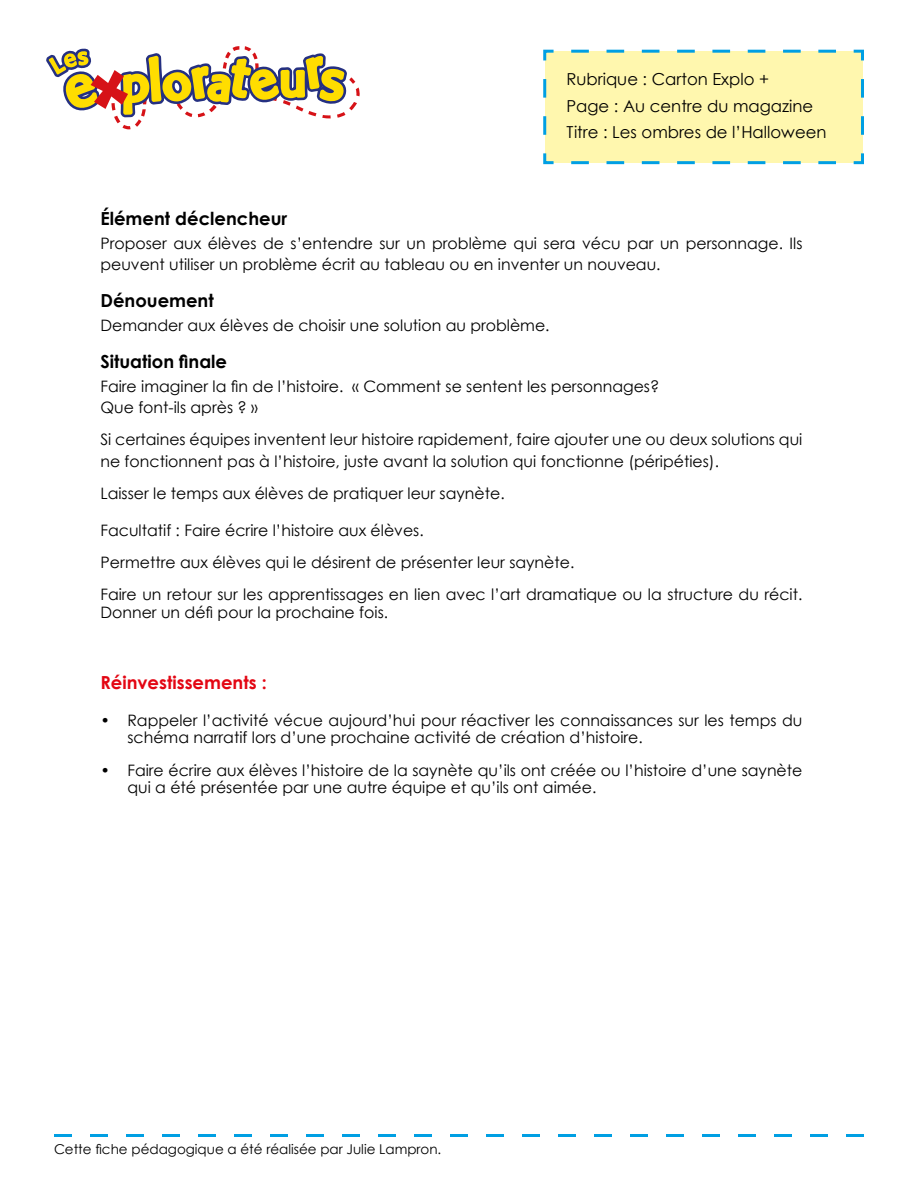
<style>
.page{position:relative;width:918px;height:1188px;background:#fff}
.page>*{position:absolute;margin:0;border:0;box-sizing:border-box;transform-origin:0 0}
.t1{font:700 18px "Century Gothic";color:#000}
.t2{font:700 18px "Century Gothic";color:#e30613}
.t3{font:16.5px/26.2px "Century Gothic";color:#000}
.t4{font:15.75px/21.6px "Century Gothic";color:#000}
.t5{font:13.5px "Century Gothic";color:#000}
</style>
<div class="page">
<svg style="left:46px;top:46px;width:314px;height:84px"></svg>
<svg style="left:54px;top:1134px;width:810px;height:3px"></svg>
<svg style="left:543px;top:49px;width:321px;height:116px;background:#f6f4b2"></svg>
<p class="t3" style="left:566px;top:66px;width:262px">Rubrique : Carton Explo +<br>Page : Au centre du magazine<br>Titre : Les ombres de l’Halloween</p>
<p class="t1" style="left:100px;top:207px;width:188px">Élément déclencheur</p>
<p class="t4" style="left:100px;top:232px;width:704px">Proposer aux élèves de s’entendre sur un problème qui sera vécu par un personnage. Ils peuvent utiliser un problème écrit au tableau ou en inventer un nouveau.</p>
<p class="t1" style="left:100px;top:289px;width:115px">Dénouement</p>
<p class="t4" style="left:100px;top:314px;width:451px">Demander aux élèves de choisir une solution au problème.</p>
<p class="t1" style="left:100px;top:350px;width:128px">Situation finale</p>
<p class="t4" style="left:100px;top:375px;width:560px">Faire imaginer la fin de l’histoire. « Comment se sentent les personnages?<br>Que font-ils après ? »</p>
<p class="t4" style="left:100px;top:429px;width:704px">Si certaines équipes inventent leur histoire rapidement, faire ajouter une ou deux solutions qui ne fonctionnent pas à l’histoire, juste avant la solution qui fonctionne (péripéties).</p>
<p class="t4" style="left:100px;top:483px;width:406px">Laisser le temps aux élèves de pratiquer leur saynète.</p>
<p class="t4" style="left:100px;top:514px;width:704px;line-height:32.2px">Facultatif : Faire écrire l’histoire aux élèves.<br>Permettre aux élèves qui le désirent de présenter leur saynète.<br>Faire un retour sur les apprentissages en lien avec l’art dramatique ou la structure du récit.</p>
<p class="t4" style="left:100px;top:601px;width:289px">Donner un défi pour la prochaine fois.</p>
<p class="t2" style="left:100px;top:671px;width:168px">Réinvestissements :</p>
<p class="t4" style="left:127px;top:712px;width:676px;line-height:17.2px;text-indent:-27px">• Rappeler l’activité vécue aujourd’hui pour réactiver les connaissances sur les temps du schéma narratif lors d’une prochaine activité de création d’histoire.</p>
<p class="t4" style="left:127px;top:761px;width:677px;line-height:17.2px;text-indent:-27px">• Faire écrire aux élèves l’histoire de la saynète qu’ils ont créée ou l’histoire d’une saynète qui a été présentée par une autre équipe et qu’ils ont aimée.</p>
<p class="t5" style="left:54px;top:1141px;width:389px">Cette fiche pédagogique a été réalisée par Julie Lampron.</p>
</div>
